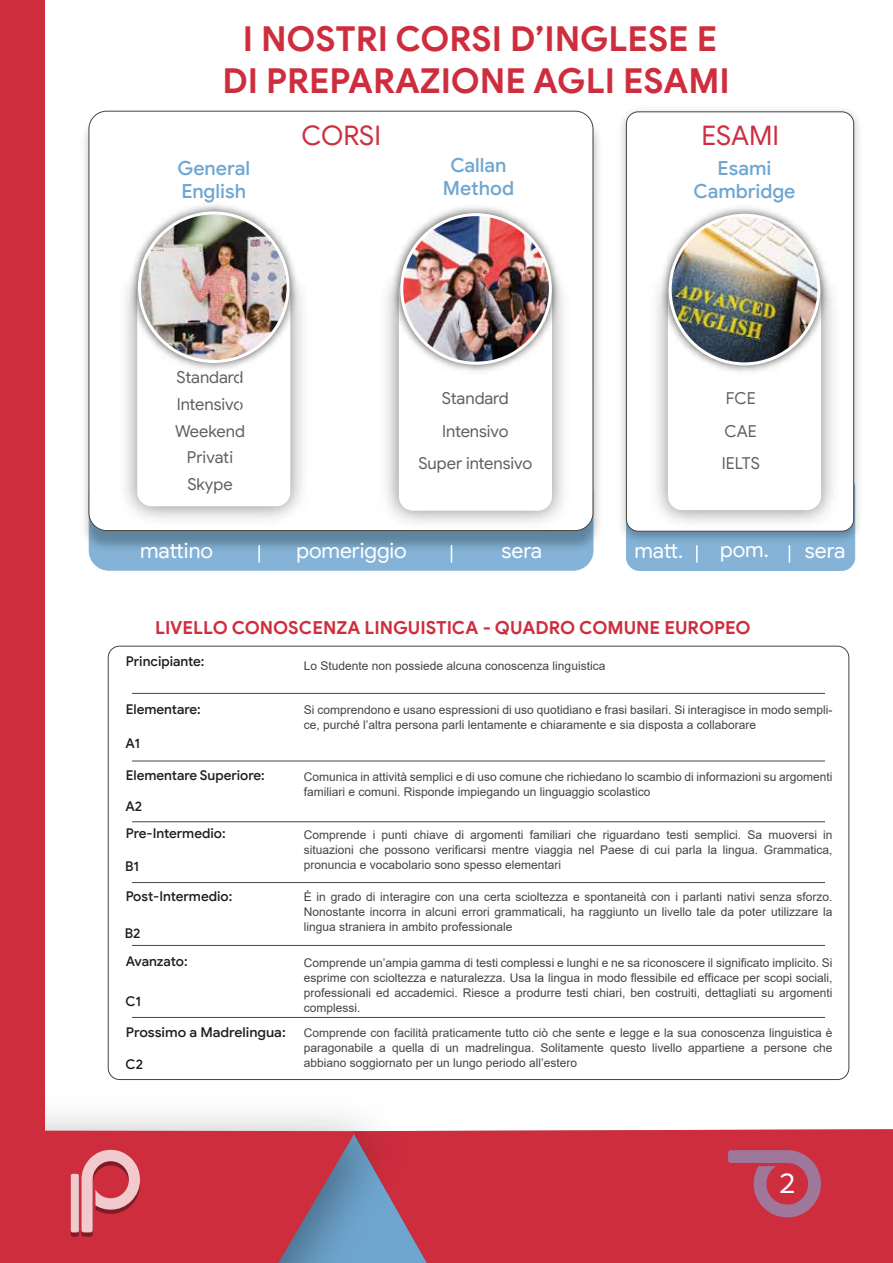
<style>
.page{position:relative;width:893px;height:1263px;background:#fff}
.page>*{position:absolute;margin:0;border:0;box-sizing:border-box;transform-origin:0 0}
.t1{font:700 34.5px/41.4px "Google Sans";color:#ce2d3e;text-align:center}
.t2{font:30px "Arboria";color:#fff}
.t3{font:27px "Google Sans";color:#ce2d3e}
.t4{font:21.15px "Google Sans";color:#fff}
.t5{font:500 19.5px/23.4px "Google Sans";color:#6fa6d0;text-align:center}
.t6{font:700 18px "Google Sans";color:#ce2d3e}
.t7{font:16.5px/26.5px "Google Sans";color:#616060;text-align:center}
.t8{font:500 13.5px "Google Sans";color:#1d1d1b}
.t9{font:500 13.5px "Google Sans";color:#1d1d1b;scale:1.04 1}
.t10{font:12px/15px "Arial";color:#454444;text-align:justify}
</style>
<div class="page">
<div style="left:626px;top:474px;width:229px;height:96px;background:#85b3d7;border-radius:13px"></div>
<div style="left:626px;top:474px;width:229px;height:97px;border:1px solid #6fa6d0;border-radius:13px"></div>
<div style="left:89px;top:474px;width:504px;height:96px;background:#85b3d7;border-radius:20px"></div>
<img style="left:621px;top:109px;width:238px;height:441px">
<div style="left:626px;top:112px;width:228px;height:419px;background:#fff;border-radius:12px"></div>
<img style="left:84px;top:110px;width:516px;height:447px">
<div style="left:89px;top:111px;width:504px;height:420px;background:#fff;border-radius:18px"></div>
<img style="left:110px;top:376px;width:206px;height:156px">
<svg style="left:135px;top:376px;width:158px;height:133px"></svg>
<img style="left:373px;top:379px;width:205px;height:158px">
<svg style="left:397px;top:379px;width:157px;height:134px"></svg>
<img style="left:641px;top:379px;width:206px;height:158px">
<svg style="left:666px;top:379px;width:157px;height:133px"></svg>
<svg style="left:258px;top:546px;width:2px;height:16px"></svg>
<hr style="left:239px;top:373px;width:1px;height:50px;background:#fff">
<svg style="left:451px;top:546px;width:1px;height:16px"></svg>
<img style="left:656px;top:207px;width:177px;height:172px">
<img style="left:670px;top:215px;width:149px;height:148px">
<div style="left:669px;top:214px;width:151px;height:151px;border:3px solid #fff;border-radius:50%"></div>
<img style="left:386px;top:199px;width:241px;height:180px">
<img style="left:402px;top:215px;width:148px;height:146px">
<div style="left:400px;top:213px;width:152px;height:152px;border:3px solid #fff;border-radius:50%"></div>
<img style="left:84px;top:197px;width:218px;height:179px">
<img style="left:139px;top:213px;width:149px;height:149px;border-radius:74px">
<div style="left:138px;top:211px;width:152px;height:152px;border:3px solid #fff;border-radius:50%"></div>
<hr style="left:132px;top:761px;width:693px;height:1px;background:#454444">
<hr style="left:132px;top:821px;width:693px;height:1px;background:#454444">
<hr style="left:132px;top:882px;width:693px;height:1px;background:#454444">
<hr style="left:132px;top:945px;width:693px;height:1px;background:#454444">
<hr style="left:132px;top:1017px;width:693px;height:1px;background:#454444">
<hr style="left:132px;top:693px;width:693px;height:1px;background:#454444">
<svg style="left:696px;top:546px;width:2px;height:16px"></svg>
<svg style="left:789px;top:546px;width:1px;height:16px"></svg>
<div style="left:431px;top:1129px;width:462px;height:134px;background:#ce2d3e"></div>
<img style="left:45px;top:1076px;width:386px;height:187px">
<svg style="left:45px;top:1130px;width:311px;height:133px;background:#be3c50"></svg>
<div style="left:0;top:0;width:45px;height:1263px;background:#ce2d3e"></div>
<svg style="left:81px;top:1150px;width:59px;height:87px;background:#d56a75"></svg>
<svg style="left:71px;top:1178px;width:8px;height:59px"></svg>
<div style="left:71px;top:1174px;width:8px;height:58px;background:#f2cace;border-radius:2px"></div>
<svg style="left:728px;top:1150px;width:93px;height:67px;background:#b94c65"></svg>
<h1 class="t1" style="left:222px;top:19px;width:509px">I NOSTRI CORSI D’INGLESE E<br>DI PREPARAZIONE AGLI ESAMI</h1>
<h3 class="t3" style="left:302px;top:119px;width:81px">CORSI</h3>
<h3 class="t3" style="left:701px;top:119px;width:79px">ESAMI</h3>
<h3 class="t5" style="left:177px;top:156px;width:74px;text-align:left">General<br>English</h3>
<h3 class="t7" style="left:175px;top:364px;width:71px">Standard<br>Intensivo<br>Weekend<br>Privati<br>Skype</h3>
<h3 class="t5" style="left:443px;top:153px;width:73px">Callan<br>Method</h3>
<h3 class="t5" style="left:693px;top:156px;width:103px">Esami<br>Cambridge</h3>
<h3 class="t7" style="left:419px;top:382px;width:115px;line-height:32.5px">Standard<br>Intensivo<br>Super intensivo</h3>
<h3 class="t7" style="left:722px;top:382px;width:40px;line-height:32.5px;text-align:left">FCE<br>CAE<br>IELTS</h3>
<h3 class="t4" style="left:140px;top:538px;width:75px">mattino</h3>
<h3 class="t4" style="left:297px;top:538px;width:112px">pomeriggio</h3>
<h3 class="t4" style="left:501px;top:538px;width:42px">sera</h3>
<h3 class="t4" style="left:634px;top:538px;width:50px">matt.</h3>
<h3 class="t4" style="left:720px;top:537px;width:50px">pom.</h3>
<h3 class="t4" style="left:805px;top:538px;width:42px">sera</h3>
<h3 class="t6" style="left:155px;top:616px;width:597px">LIVELLO CONOSCENZA LINGUISTICA - QUADRO COMUNE EUROPEO</h3>
<p class="t8" style="left:126px;top:653px;width:80px">Principiante:</p>
<p class="t10" style="left:304px;top:658px;width:303px">Lo Studente non possiede alcuna conoscenza linguistica</p>
<p class="t8" style="left:126px;top:701px;width:77px">Elementare:</p>
<p class="t10" style="left:304px;top:702px;width:530px">Si comprendono e usano espressioni di uso quotidiano e frasi basilari. Si interagisce in modo sempli&shy;ce, purché l’altra persona parli lentamente e chiaramente e sia disposta a collaborare</p>
<p class="t8" style="left:125px;top:735px;width:16px">A1</p>
<p class="t8" style="left:126px;top:767px;width:141px">Elementare Superiore:</p>
<p class="t8" style="left:125px;top:798px;width:18px">A2</p>
<p class="t8" style="left:126px;top:825px;width:101px">Pre-Intermedio:</p>
<p class="t8" style="left:125px;top:858px;width:16px">B1</p>
<p class="t8" style="left:126px;top:888px;width:108px">Post-Intermedio:</p>
<p class="t8" style="left:125px;top:924px;width:17px">B2</p>
<p class="t8" style="left:126px;top:953px;width:63px">Avanzato:</p>
<p class="t8" style="left:126px;top:993px;width:17px">C1</p>
<p class="t9" style="left:126px;top:1024px;width:155px">Prossimo a Madrelingua:</p>
<p class="t8" style="left:126px;top:1056px;width:19px">C2</p>
<p class="t10" style="left:304px;top:769px;width:530px">Comunica in attività semplici e di uso comune che richiedano lo scambio di informazioni su argomenti familiari e comuni. Risponde impiegando un linguaggio scolastico</p>
<p class="t10" style="left:304px;top:827px;width:530px">Comprende i punti chiave di argomenti familiari che riguardano testi semplici. Sa muoversi in situazioni che possono verificarsi mentre viaggia nel Paese di cui parla la lingua. Grammatica, pronuncia e vocabolario sono spesso elementari</p>
<p class="t10" style="left:304px;top:889px;width:530px">È in grado di interagire con una certa scioltezza e spontaneità con i parlanti nativi senza sforzo.<br>Nonostante incorra in alcuni errori grammaticali, ha raggiunto un livello tale da poter utilizzare la lingua straniera in ambito professionale</p>
<p class="t10" style="left:304px;top:955px;width:530px">Comprende un’ampia gamma di testi complessi e lunghi e ne sa riconoscere il significato implicito. Si esprime con scioltezza e naturalezza. Usa la lingua in modo flessibile ed efficace per scopi sociali, professionali ed accademici. Riesce a produrre testi chiari, ben costruiti, dettagliati su argomenti complessi.</p>
<p class="t10" style="left:304px;top:1025px;width:530px">Comprende con facilità praticamente tutto ciò che sente e legge e la sua conoscenza linguistica è paragonabile a quella di un madrelingua. Solitamente questo livello appartiene a persone che abbiano soggiornato per un lungo periodo all’estero</p>
<h2 class="t2" style="left:779px;top:1163px;width:19px">2</h2>
</div>
